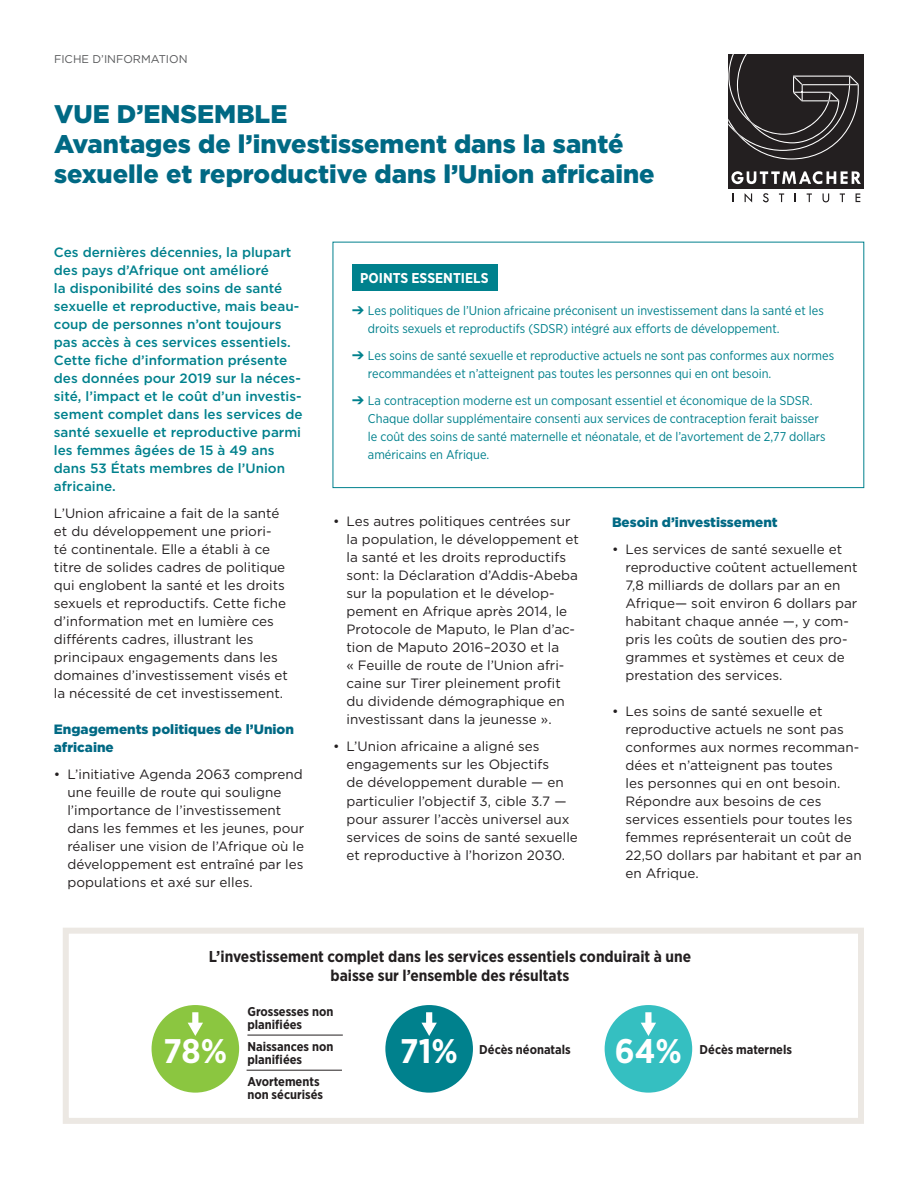
<style>
.page{position:relative;width:918px;height:1188px;background:#fff}
.page>*{position:absolute;margin:0;border:0;box-sizing:border-box;transform-origin:0 0}
.t1{font:700 34.2px "Gotham Narrow";color:#fff}
.t2{font:900 25.5px/30px "Gotham";color:#006984}
.t3{font:700 15.75px/18.8px "Gotham Narrow";color:#231f20;text-align:center}
.body_text{font:700 14.25px "Gotham Narrow";color:#fff}
.body_text-2{font:13.5px/18px "Gotham";color:#231f20}
.body_text-3{font:500 13.5px/18px "Gotham";color:#00818d}
.subtitle{font:900 13.5px/18px "Gotham";color:#006984}
.body_text-4{font:12.75px/18px "Gotham Narrow";color:#00818d}
.t4{font:700 12.75px/12.8px "Gotham Narrow";color:#231f20}
.t5{font:11.25px "Gotham";color:#57585a}
</style>
<div class="page">
<div style="left:728px;top:54px;width:136px;height:135px;background:#231f20"></div>
<svg style="left:728px;top:54px;width:131px;height:106px"></svg>
<svg style="left:731px;top:171px;width:130px;height:13px"></svg>
<svg style="left:745px;top:193px;width:7px;height:9px"></svg>
<svg style="left:763px;top:193px;width:6px;height:9px"></svg>
<svg style="left:779px;top:193px;width:5px;height:9px"></svg>
<svg style="left:807px;top:193px;width:5px;height:9px"></svg>
<svg style="left:823px;top:193px;width:6px;height:9px"></svg>
<svg style="left:840px;top:193px;width:5px;height:9px"></svg>
<svg style="left:856px;top:193px;width:4px;height:9px"></svg>
<div style="left:333px;top:242px;width:531px;height:246px;border:1px solid #00818d"></div>
<div style="left:352px;top:264px;width:146px;height:27px;background:#00818d"></div>
<div style="left:63px;top:928px;width:801px;height:196px;border:6px solid #ece8e3"></div>
<div style="left:152px;top:1005px;width:87px;height:88px;background:#8bc640;border-radius:50%"></div>
<div style="left:192px;top:1012px;width:6px;height:13px;background:#fff"></div>
<svg style="left:188px;top:1023px;width:15px;height:13px"></svg>
<div style="left:385px;top:1005px;width:88px;height:88px;background:#00818d;border-radius:50%"></div>
<div style="left:426px;top:1012px;width:6px;height:13px;background:#fff"></div>
<svg style="left:421px;top:1023px;width:16px;height:13px"></svg>
<div style="left:605px;top:1005px;width:87px;height:88px;background:#35bfc1;border-radius:50%"></div>
<div style="left:645px;top:1012px;width:7px;height:13px;background:#fff"></div>
<svg style="left:641px;top:1023px;width:15px;height:13px"></svg>
<hr style="left:247px;top:1035px;width:96px;height:1px;background:#231f20">
<hr style="left:247px;top:1070px;width:95px;height:1px;background:#231f20">
<p class="t5" style="left:54px;top:52px;width:135px">FICHE D’INFORMATION</p>
<h1 class="t2" style="left:54px;top:99px;width:602px">VUE D’ENSEMBLE<br>Avantages de l’investissement dans la santé sexuelle et reproductive dans l’Union africaine</h1>
<p class="body_text-3" style="left:54px;top:243px;width:250px">Ces dernières décennies, la plupart des pays d’Afrique ont amélioré<br>la disponibilité des soins de santé sexuelle et reproductive, mais beau&shy;coup de personnes n’ont toujours pas accès à ces services essentiels.<br>Cette fiche d’information présente des données pour 2019 sur la néces&shy;sité, l’impact et le coût d’un investis&shy;sement complet dans les services de santé sexuelle et reproductive parmi les femmes âgées de 15 à 49 ans dans 53 États membres de l’Union africaine.</p>
<p class="body_text-2" style="left:54px;top:503px;width:236px">L’Union africaine a fait de la santé et du développement une priori&shy;té continentale. Elle a établi à ce titre de solides cadres de politique qui englobent la santé et les droits sexuels et reproductifs. Cette fiche d’information met en lumière ces différents cadres, illustrant les principaux engagements dans les domaines d’investissement visés et la nécessité de cet investissement.</p>
<p class="subtitle" style="left:54px;top:720px;width:242px">Engagements politiques de l’Union africaine</p>
<p class="body_text-2" style="left:67px;top:764px;width:238px;text-indent:-14px">• L’initiative Agenda 2063 comprend une feuille de route qui souligne l’importance de l’investissement dans les femmes et les jeunes, pour réaliser une vision de l’Afrique où le développement est entraîné par les populations et axé sur elles.</p>
<p class="body_text" style="left:360px;top:269px;width:130px">POINTS ESSENTIELS</p>
<p class="body_text-4" style="left:368px;top:301px;width:457px;text-indent:-16px">➔ Les politiques de l’Union africaine préconisent un investissement dans la santé et les droits sexuels et reproductifs (SDSR) intégré aux efforts de développement.</p>
<p class="body_text-4" style="left:368px;top:346px;width:468px;text-indent:-16px">➔ Les soins de santé sexuelle et reproductive actuels ne sont pas conformes aux normes recommandées et n’atteignent pas toutes les personnes qui en ont besoin.</p>
<p class="body_text-4" style="left:368px;top:391px;width:459px;text-indent:-16px">➔ La contraception moderne est un composant essentiel et économique de la SDSR.<br>Chaque dollar supplémentaire consenti aux services de contraception ferait baisser le coût des soins de santé maternelle et néonatale, et de l’avortement de 2,77 dollars américains en Afrique.</p>
<p class="body_text-2" style="left:346px;top:512px;width:234px;text-indent:-14px">• Les autres politiques centrées sur la population, le développement et la santé et les droits reproductifs sont: la Déclaration d’Addis-Abeba sur la population et le dévelop&shy;pement en Afrique après 2014, le Protocole de Maputo, le Plan d’ac&shy;tion de Maputo 2016–2030 et la<br>« Feuille de route de l’Union afri&shy;caine sur Tirer pleinement profit du dividende démographique en investissant dans la jeunesse ».</p>
<p class="body_text-2" style="left:346px;top:737px;width:233px;text-indent:-14px">• L’Union africaine a aligné ses engagements sur les Objectifs<br>de développement durable — en particulier l’objectif 3, cible 3.7 — pour assurer l’accès universel aux services de soins de santé sexuelle et reproductive à l’horizon 2030.</p>
<p class="subtitle" style="left:612px;top:513px;width:167px">Besoin d’investissement</p>
<p class="body_text-2" style="left:626px;top:539px;width:234px;text-indent:-14px">• Les services de santé sexuelle et reproductive coûtent actuellement<br>7,8 milliards de dollars par an en<br>Afrique— soit environ 6 dollars par habitant chaque année —, y com&shy;pris les coûts de soutien des pro&shy;grammes et systèmes et ceux de prestation des services.</p>
<p class="body_text-2" style="left:626px;top:701px;width:238px;text-indent:-14px">• Les soins de santé sexuelle et reproductive actuels ne sont pas conformes aux normes recomman&shy;dées et n’atteignent pas toutes<br>les personnes qui en ont besoin.<br>Répondre aux besoins de ces services essentiels pour toutes les femmes représenterait un coût de<br>22,50 dollars par habitant et par an en Afrique.</p>
<p class="t3" style="left:209px;top:947px;width:484px">L’investissement complet dans les services essentiels conduirait à une baisse sur l’ensemble des résultats</p>
<p class="t4" style="left:247px;top:1005px;width:87px">Grossesses non planifiées</p>
<p class="t4" style="left:247px;top:1040px;width:87px">Naissances non planifiées</p>
<p class="t4" style="left:247px;top:1075px;width:77px">Avortements non sécurisés</p>
<p class="t1" style="left:163px;top:1029px;width:65px">78%</p>
<p class="t1" style="left:400px;top:1029px;width:59px">71%</p>
<p class="t1" style="left:615px;top:1029px;width:68px">64%</p>
<p class="t4" style="left:479px;top:1043px;width:93px">Décès néonatals</p>
<p class="t4" style="left:700px;top:1043px;width:94px">Décès maternels</p>
</div>
